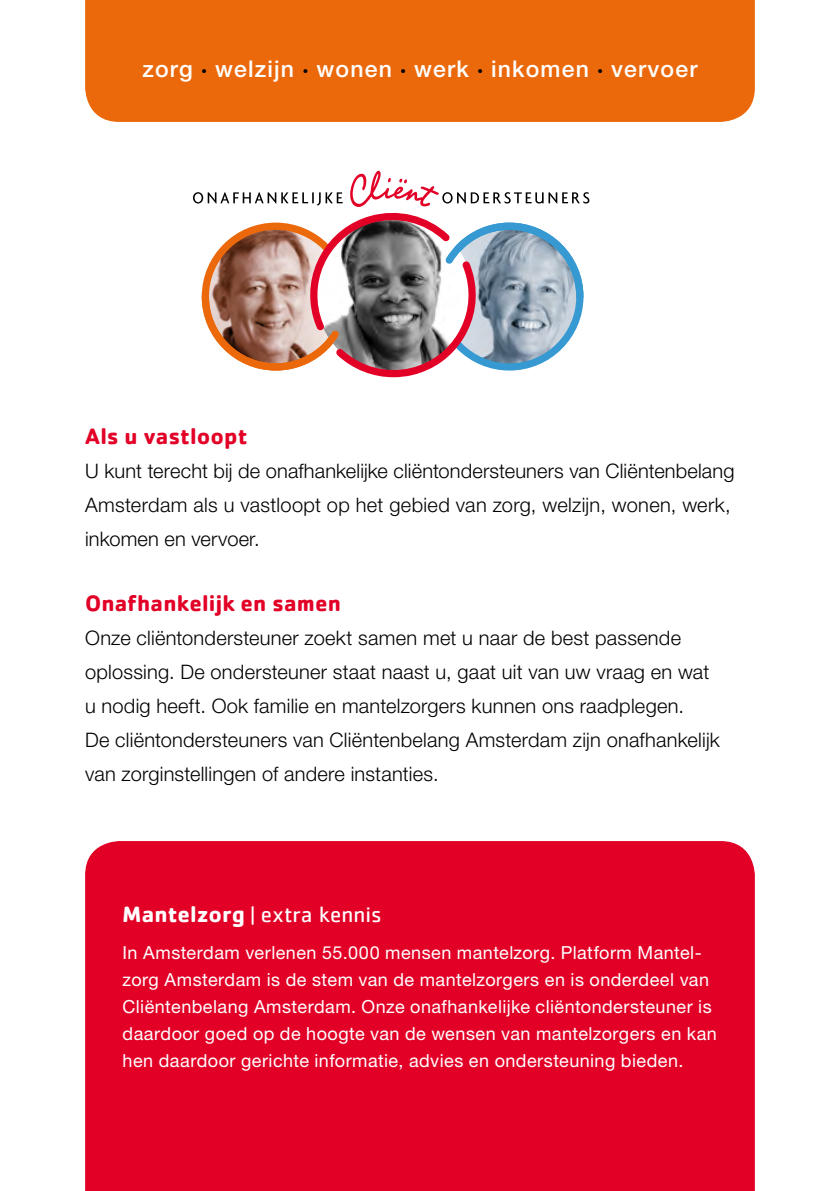
<style>
.page{position:relative;width:840px;height:1191px;background:#fff}
.page>*{position:absolute;margin:0;border:0;box-sizing:border-box;transform-origin:0 0}
.t1{font:500 23px "Helvetica Neue LT Std";letter-spacing:.05em;color:#fff}
.t2{font:700 23px "Cachet";letter-spacing:.005em;color:#e20026}
.t3{font:23px "Cachet";letter-spacing:.005em;color:#fff}
.t4{font:300 20px/34px "Helvetica Neue LT Std";letter-spacing:.01em;color:#000}
.t5{font:18px/27px "Helvetica Neue LT Std";letter-spacing:.025em;color:#fff}
.s1{font-size:11px;color:#000}
.s2{font-weight:700}
.s3{font-size:19.6px}
</style>
<div class="page">
<div style="left:85px;top:0;width:669px;height:122px;background:#eb690b"></div>
<div style="left:85px;top:841px;width:669px;height:350px;background:#e20026"></div>
<svg style="left:193px;top:171px;width:396px;height:206px"></svg>
<p class="t1" style="left:142px;top:55px;width:556px">zorg <span class="s1">•</span> welzijn <span class="s1">•</span> wonen <span class="s1">•</span> werk <span class="s1">•</span> inkomen <span class="s1">•</span> vervoer</p>
<p class="t2" style="left:85px;top:421px;width:164px">Als u vastloopt</p>
<p class="t4" style="left:85px;top:453px;width:650px">U kunt terecht bij de onafhankelijke cliëntondersteuners van Cliëntenbelang<br>Amsterdam als u vastloopt op het gebied van zorg, welzijn, wonen, werk, inkomen en vervoer.</p>
<p class="t2" style="left:85px;top:588px;width:257px">Onafhankelijk en samen</p>
<p class="t4" style="left:85px;top:620px;width:636px">Onze cliëntondersteuner zoekt samen met u naar de best passende oplossing. De ondersteuner staat naast u, gaat uit van uw vraag en wat u nodig heeft. Ook familie en mantelzorgers kunnen ons raadplegen.<br>De cliëntondersteuners van Cliëntenbelang Amsterdam zijn onafhankelijk van zorginstellingen of andere instanties.</p>
<p class="t3" style="left:122px;top:901px;width:260px"><span class="s2">Mantelzorg</span> <span class="s3">|</span> extra kennis</p>
<p class="t5" style="left:122px;top:938px;width:595px">In Amsterdam verlenen 55.000 mensen mantelzorg. Platform Mantel&shy;zorg Amsterdam is de stem van de mantelzorgers en is onderdeel van Cliëntenbelang Amsterdam. Onze onafhankelijke cliëntondersteuner is daardoor goed op de hoogte van de wensen van mantelzorgers en kan hen daardoor gerichte informatie, advies en ondersteuning bieden.</p>
</div>
